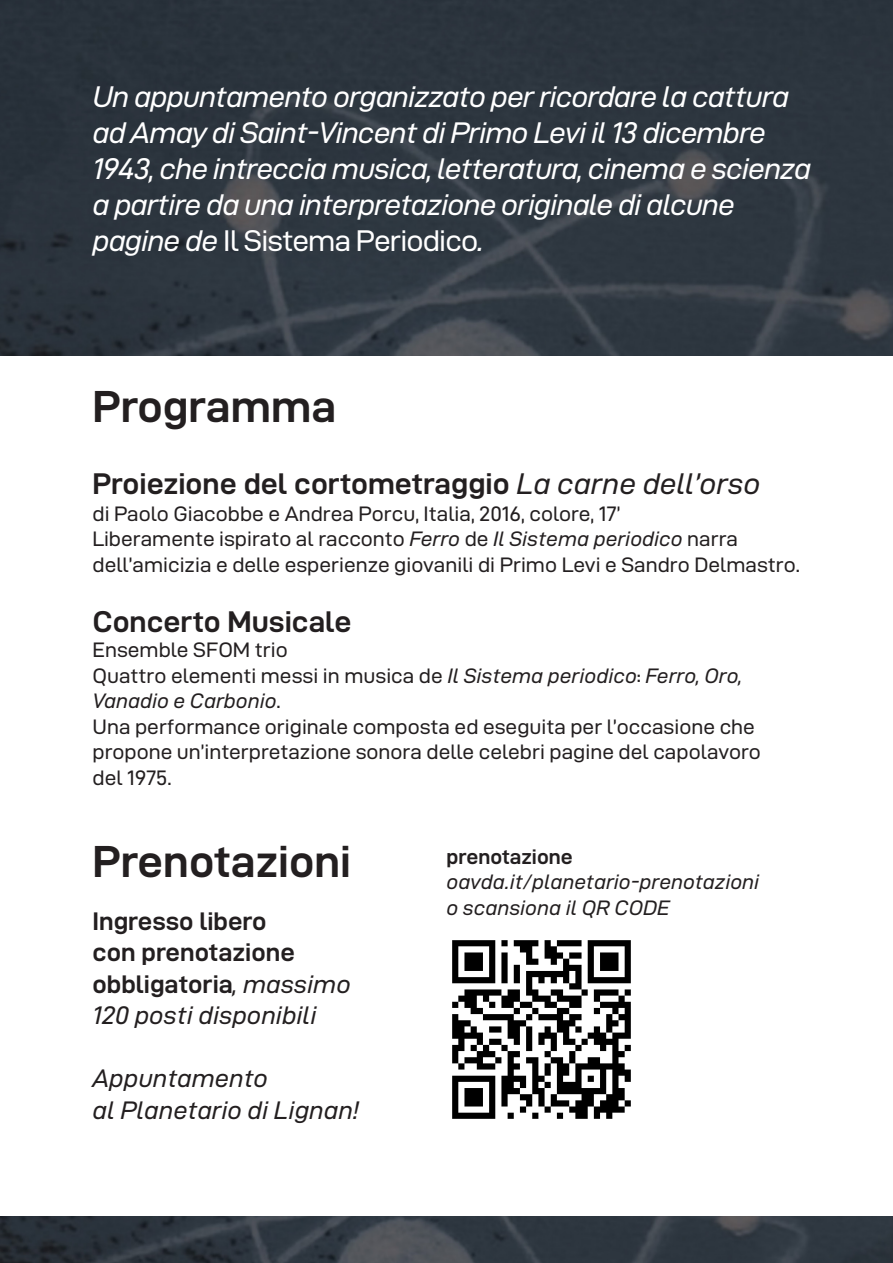
<style>
.page{position:relative;width:893px;height:1263px;background:#fff}
.page>*{position:absolute;margin:0;border:0;box-sizing:border-box;transform-origin:0 0}
.t1{font:45px "D DIN Exp Bold";color:#231f20}
.t2{font:30px "D DIN Exp Italic";letter-spacing:-.03em;color:#fff}
.t3{font:30px "D DIN Exp Bold";color:#231f20}
.t4{font:30px "D DIN Exp";letter-spacing:-.03em;color:#fff}
.t5{font:25.5px/31.5px "D DIN Exp Bold";color:#231f20}
.t6{font:25.5px/31.5px "D DIN Exp Italic";color:#231f20}
.t7{font:21px/25.5px "D DIN Exp";color:#231f20}
.t8{font:21px/25.5px "D DIN Exp Italic";color:#231f20}
.s1{font-family:"D DIN Exp Italic"}
.s2{font-family:"D DIN Exp"}
.s3{font-family:"D DIN Exp Bold"}
</style>
<div class="page">
<img style="left:0;top:0;width:893px;height:355px">
<img style="left:0;top:1216px;width:893px;height:47px">
<img style="left:452px;top:940px;width:179px;height:179px">
<p class="t2" style="left:92px;top:80px;width:698px">Un appuntamento organizzato per ricordare la cattura</p>
<p class="t2" style="left:92px;top:116px;width:675px">ad Amay di Saint-Vincent di Primo Levi il 13 dicembre</p>
<p class="t2" style="left:92px;top:152px;width:720px">1943, che intreccia musica, letteratura, cinema e scienza</p>
<p class="t2" style="left:92px;top:188px;width:644px">a partire da una interpretazione originale di alcune</p>
<p class="t4" style="left:92px;top:224px;width:394px"><span class="s1">pagine de</span> Il Sistema Periodico<span class="s1">.</span></p>
<p class="t1" style="left:92px;top:381px;width:245px">Programma</p>
<p class="t3" style="left:92px;top:467px;width:669px">Proiezione del cortometraggio <span class="s1">La carne dell’orso</span></p>
<p class="t7" style="left:92px;top:500px;width:529px">di Paolo Giacobbe e Andrea Porcu, Italia, 2016, colore, 17’</p>
<p class="t7" style="left:92px;top:526px;width:709px">Liberamente ispirato al racconto <span class="s1">Ferro</span> de <span class="s1">Il Sistema periodico</span> narra dell’amicizia e delle esperienze giovanili di Primo Levi e Sandro Delmastro.</p>
<p class="t3" style="left:92px;top:605px;width:261px">Concerto Musicale</p>
<p class="t7" style="left:92px;top:637px;width:197px">Ensemble SFOM trio</p>
<p class="t8" style="left:92px;top:662px;width:651px"><span class="s2">Quattro elementi messi in musica de</span> Il Sistema periodico<span class="s2">:</span> Ferro, Oro,<br>Vanadio e Carbonio<span class="s2">.</span></p>
<p class="t7" style="left:92px;top:713px;width:670px">Una performance originale composta ed eseguita per l’occasione che propone un’interpretazione sonora delle celebri pagine del capolavoro del 1975.</p>
<p class="t1" style="left:92px;top:837px;width:260px">Prenotazioni</p>
<p class="t8" style="left:446px;top:843px;width:314px"><span class="s3">prenotazione </span>oavda.it/planetario-prenotazioni</p>
<p class="t8" style="left:446px;top:894px;width:225px">o scansiona il QR CODE</p>
<p class="t5" style="left:92px;top:905px;width:260px">Ingresso libero<br>con prenotazione obbligatoria<span class="s1">, massimo<br>120 posti disponibili</span></p>
<p class="t6" style="left:92px;top:1062px;width:268px">Appuntamento<br>al Planetario di Lignan!</p>
</div>
